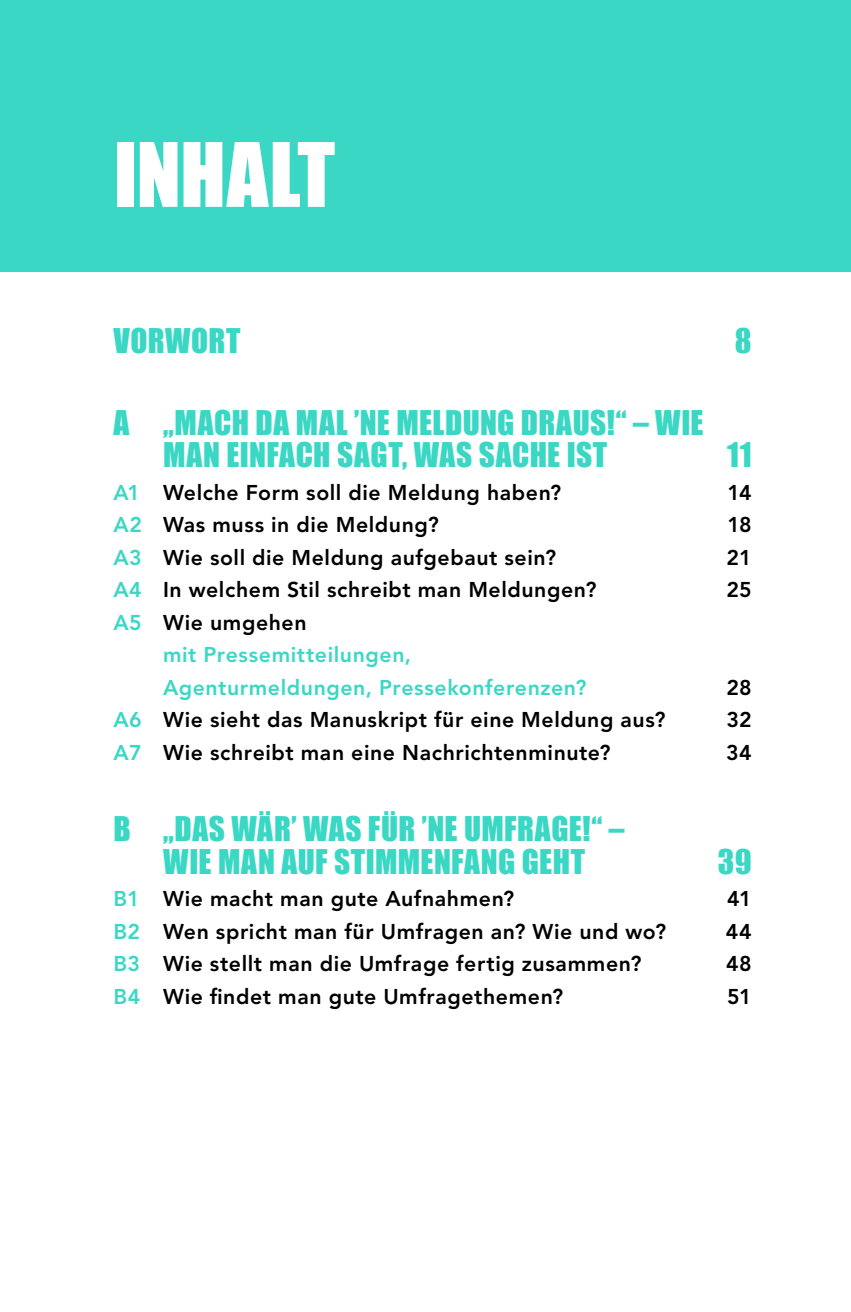
<style>
.page{position:relative;width:851px;height:1312px;background:#fff}
.page>*{position:absolute;margin:0;border:0;box-sizing:border-box;transform-origin:0 0}
.t1{font:82px "Impact";letter-spacing:-.01em;color:#fff}
.t2{font:31.25px/32.5px "Impact";letter-spacing:.015em;color:#3ad8c4}
.t3{font:800 21.25px "Avenir LT Pro";letter-spacing:.03em;color:#000}
.t4{font:800 21.25px/32.5px "Avenir LT Pro";letter-spacing:.03em;color:#3ad8c4}
.s1{color:#3ad8c4}
.s2{color:#000}
</style>
<div class="page">
<div style="left:0;top:0;width:850px;height:272px;background:#3ad8c4"></div>
<h1 class="t1" style="left:113px;top:111px;width:223px">INHALT</h1>
<h2 class="t2" style="left:113px;top:324px;width:128px">VORWORT</h2>
<h2 class="t2" style="left:734px;top:324px;width:18px">8</h2>
<h2 class="t2" style="left:163px;top:405px;width:542px;text-indent:-50px">A „MACH DA MAL ’NE MELDUNG DRAUS!“ – WIE<br>MAN EINFACH SAGT, WAS SACHE IST</h2>
<h2 class="t2" style="left:727px;top:437px;width:26px">11</h2>
<p class="t3" style="left:113px;top:479px;width:449px"><span class="s1">A1</span> Welche Form soll die Meldung haben?</p>
<p class="t3" style="left:727px;top:479px;width:26px">14</p>
<p class="t3" style="left:113px;top:512px;width:327px"><span class="s1">A2</span> Was muss in die Meldung?</p>
<p class="t3" style="left:727px;top:512px;width:26px">18</p>
<p class="t3" style="left:113px;top:544px;width:444px"><span class="s1">A3</span> Wie soll die Meldung aufgebaut sein?</p>
<p class="t3" style="left:726px;top:544px;width:27px">21</p>
<p class="t3" style="left:113px;top:577px;width:484px"><span class="s1">A4</span> In welchem Stil schreibt man Meldungen?</p>
<p class="t3" style="left:726px;top:577px;width:27px">25</p>
<p class="t4" style="left:163px;top:606px;width:425px;text-indent:-50px">A5 <span class="s2">Wie umgehen<br></span>mit Pressemitteilungen,<br>Agenturmeldungen, Pressekonferenzen?</p>
<p class="t3" style="left:726px;top:674px;width:27px">28</p>
<p class="t3" style="left:113px;top:707px;width:553px"><span class="s1">A6</span> Wie sieht das Manuskript für eine Meldung aus?</p>
<p class="t3" style="left:726px;top:707px;width:27px">32</p>
<p class="t3" style="left:113px;top:739px;width:498px"><span class="s1">A7</span> Wie schreibt man eine Nachrichtenminute?</p>
<p class="t3" style="left:726px;top:739px;width:27px">34</p>
<h2 class="t2" style="left:113px;top:811px;width:512px;text-align:center">B „DAS WÄR’ WAS FÜR ’NE UMFRAGE!“ –<br>WIE MAN AUF STIMMENFANG GEHT</h2>
<h2 class="t2" style="left:717px;top:844px;width:35px">39</h2>
<p class="t3" style="left:113px;top:886px;width:402px"><span class="s1">B1</span> Wie macht man gute Aufnahmen?</p>
<p class="t3" style="left:727px;top:886px;width:26px">41</p>
<p class="t3" style="left:113px;top:918px;width:554px"><span class="s1">B2</span> Wen spricht man für Umfragen an? Wie und wo?</p>
<p class="t3" style="left:725px;top:918px;width:27px">44</p>
<p class="t3" style="left:113px;top:950px;width:529px"><span class="s1">B3</span> Wie stellt man die Umfrage fertig zusammen?</p>
<p class="t3" style="left:726px;top:950px;width:27px">48</p>
<p class="t3" style="left:113px;top:983px;width:451px"><span class="s1">B4</span> Wie findet man gute Umfragethemen?</p>
<p class="t3" style="left:727px;top:983px;width:26px">51</p>
</div>
